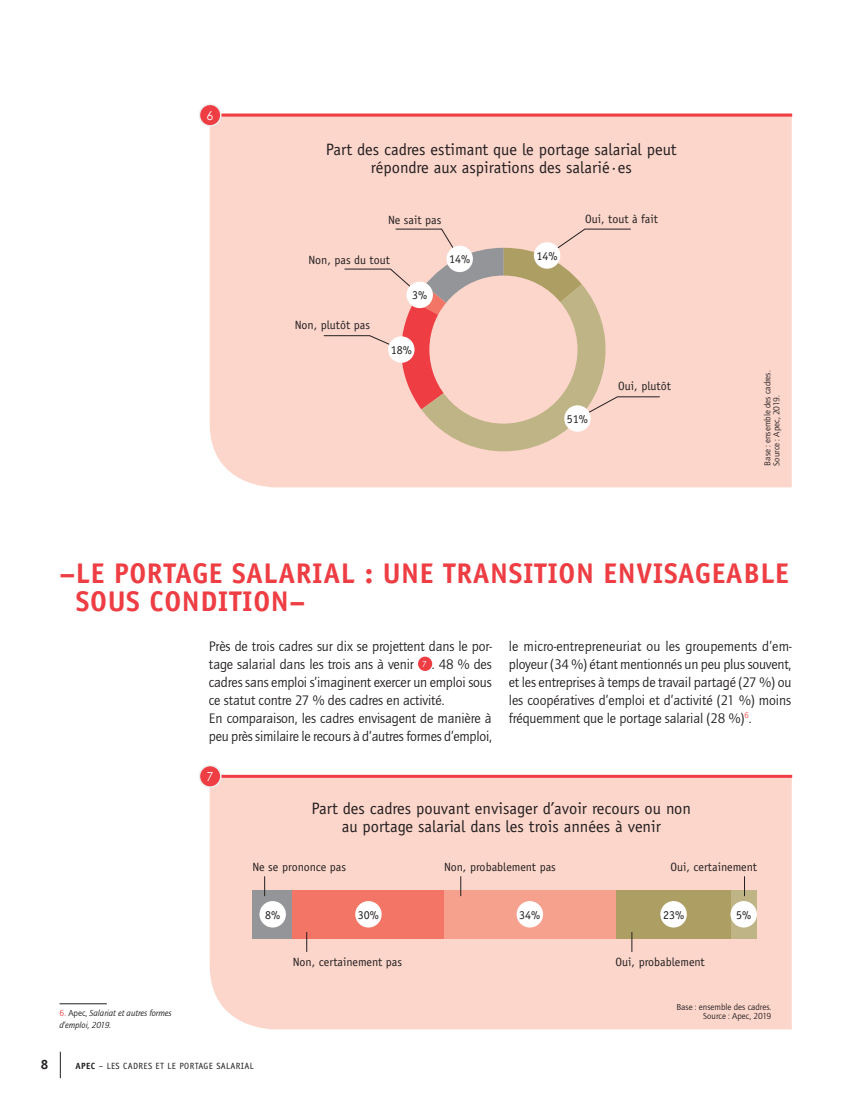
<style>
.page{position:relative;width:851px;height:1106px;background:#fff}
.page>*{position:absolute;margin:0;border:0;box-sizing:border-box;transform-origin:0 0}
.t1{font:700 28.5px/28.5px "Officina Sans";letter-spacing:.02em;color:#ee3d43}
.t2{font:16.5px/18px "Officina Sans";color:#231f20;text-align:center}
.t3{font:14.25px/18px "Quay Itc T";letter-spacing:-.01em;color:#231f20}
.t4{font:700 13.5px "Officina Sans";color:#231f20}
.t5{font:12.3px "Century Gothic";color:#fff}
.t6{font:12px "Officina Sans";color:#231f20}
.t7{font:9px/9px "Quay Itc T";color:#231f20}
.t8{font:italic 9px/12px "Quay Itc T";letter-spacing:-.005em;color:#231f20}
.t9{font:9px "Officina Sans";letter-spacing:.04em;color:#231f20}
.s1{font-family:"Century Gothic";font-size:8.25px;color:#fff}
.s2{font-style:normal;color:#ee3d43}
.s3{font-style:normal}
.s4{font-weight:700}
</style>
<div class="page">
<svg style="left:60px;top:1051px;width:1px;height:27px"></svg>
<div style="left:210px;top:113px;width:581px;height:374px;background:#fcd6cb"></div>
<div style="left:210px;top:777px;width:581px;height:252px;background:#fcd6cb"></div>
<hr style="left:210px;top:114px;width:582px;height:3px;background:#ee3d43">
<hr style="left:210px;top:774px;width:582px;height:3px;background:#ee3d43">
<div style="left:199px;top:104px;width:22px;height:22px;background:#ee3d43;border-radius:50%"></div>
<div style="left:199px;top:104px;width:22px;height:23px;border:2px solid #eeeeef;border-radius:50%"></div>
<div style="left:199px;top:765px;width:22px;height:22px;background:#ee3d43;border-radius:50%"></div>
<div style="left:199px;top:764px;width:22px;height:23px;border:2px solid #eeeeef;border-radius:50%"></div>
<div style="left:418px;top:656px;width:14px;height:15px;background:#ee3d43;border-radius:50%"></div>
<hr style="left:60px;top:1003px;width:47px;height:1px;background:#231f20">
<svg style="left:323px;top:228px;width:337px;height:235px;background:#efc9ba"></svg>
<div style="left:534px;top:242px;width:26px;height:27px;background:#fff;border-radius:50%"></div>
<div style="left:564px;top:405px;width:26px;height:27px;background:#fff;border-radius:50%"></div>
<div style="left:388px;top:336px;width:26px;height:27px;background:#fff;border-radius:50%"></div>
<div style="left:446px;top:246px;width:27px;height:26px;background:#fff;border-radius:50%"></div>
<div style="left:406px;top:282px;width:27px;height:26px;background:#fff;border-radius:50%"></div>
<div style="left:252px;top:890px;width:41px;height:48px;background:#939598"></div>
<div style="left:293px;top:890px;width:151px;height:48px;background:#f37565"></div>
<div style="left:444px;top:890px;width:171px;height:48px;background:#f6a08e"></div>
<div style="left:615px;top:890px;width:116px;height:48px;background:#ad9f64"></div>
<div style="left:731px;top:890px;width:25px;height:48px;background:#beb485"></div>
<div style="left:259px;top:901px;width:27px;height:26px;background:#fff;border-radius:50%"></div>
<div style="left:355px;top:901px;width:26px;height:26px;background:#fff;border-radius:50%"></div>
<div style="left:516px;top:901px;width:27px;height:26px;background:#fff;border-radius:50%"></div>
<div style="left:660px;top:901px;width:26px;height:26px;background:#fff;border-radius:50%"></div>
<div style="left:730px;top:901px;width:26px;height:26px;background:#fff;border-radius:50%"></div>
<svg style="left:264px;top:876px;width:1px;height:20px"></svg>
<svg style="left:460px;top:876px;width:1px;height:20px"></svg>
<svg style="left:744px;top:876px;width:1px;height:20px"></svg>
<svg style="left:631px;top:932px;width:1px;height:19px"></svg>
<svg style="left:306px;top:932px;width:1px;height:19px"></svg>
<p class="t5" style="left:206px;top:108px;width:8px">6</p>
<p class="t2" style="left:326px;top:140px;width:352px">Part des cadres estimant que le portage salarial peut répondre aux aspirations des salarié·es</p>
<p class="t6" style="left:388px;top:213px;width:55px">Ne sait pas</p>
<p class="t6" style="left:308px;top:253px;width:83px">Non, pas du tout</p>
<p class="t6" style="left:295px;top:318px;width:77px">Non, plutôt pas</p>
<p class="t6" style="left:412px;top:288px;width:17px">3%</p>
<p class="t6" style="left:390px;top:343px;width:23px">18%</p>
<p class="t6" style="left:449px;top:252px;width:23px">14%</p>
<p class="t6" style="left:536px;top:249px;width:23px">14%</p>
<p class="t6" style="left:585px;top:212px;width:74px">Oui, tout à fait</p>
<p class="t6" style="left:567px;top:412px;width:23px">51%</p>
<p class="t6" style="left:618px;top:379px;width:54px">Oui, plutôt</p>
<p class="t7" style="left:762px;top:465px;width:96px;rotate:-90deg">Base : ensemble des cadres.<br>Source : Apec, 2019.</p>
<h1 class="t1" style="left:76px;top:558px;width:714px;text-indent:-16px">–LE PORTAGE SALARIAL : UNE TRANSITION ENVISAGEABLE<br>SOUS CONDITION–</h1>
<p class="t3" style="left:209px;top:637px;width:284px">Près de trois cadres sur dix se projettent dans le por&shy;tage salarial dans les trois ans à venir <span class="s1">7</span> . 48 % des cadres sans emploi s’imaginent exercer un emploi sous ce statut contre 27 % des cadres en activité.<br>En comparaison, les cadres envisagent de manière à peu près similaire le recours à d’autres formes d’emploi,</p>
<p class="t3" style="left:509px;top:637px;width:284px;text-align:justify">le micro-entrepreneuriat ou les groupements d’em&shy;ployeur (34 %) étant mentionnés un peu plus souvent, et les entreprises à temps de travail partagé (27 %) ou les coopératives d’emploi et d’activité (21 %) moins fréquemment que le portage salarial (28 %)<sup>6</sup>.</p>
<p class="t5" style="left:206px;top:769px;width:8px">7</p>
<p class="t8" style="left:60px;top:1007px;width:114px"><span class="s2">6.</span> <span class="s3">Apec,</span> Salariat et autres formes d’emploi, 2019.</p>
<p class="t2" style="left:311px;top:799px;width:381px">Part des cadres pouvant envisager d’avoir recours ou non au portage salarial dans les trois années à venir</p>
<p class="t6" style="left:252px;top:860px;width:95px">Ne se prononce pas</p>
<p class="t6" style="left:444px;top:860px;width:113px">Non, probablement pas</p>
<p class="t6" style="left:670px;top:860px;width:88px">Oui, certainement</p>
<p class="t6" style="left:265px;top:907px;width:17px">8%</p>
<p class="t6" style="left:358px;top:907px;width:23px">30%</p>
<p class="t6" style="left:519px;top:907px;width:23px">34%</p>
<p class="t6" style="left:663px;top:907px;width:23px">23%</p>
<p class="t6" style="left:736px;top:907px;width:17px">5%</p>
<p class="t6" style="left:293px;top:955px;width:111px">Non, certainement pas</p>
<p class="t6" style="left:615px;top:955px;width:91px">Oui, probablement</p>
<p class="t7" style="left:676px;top:1002px;width:96px;text-align:right">Base : ensemble des cadres.<br>Source : Apec, 2019</p>
<p class="t4" style="left:41px;top:1055px;width:9px">8</p>
<p class="t9" style="left:76px;top:1060px;width:180px"><span class="s4">APEC</span> – LES CADRES ET LE PORTAGE SALARIAL</p>
</div>
